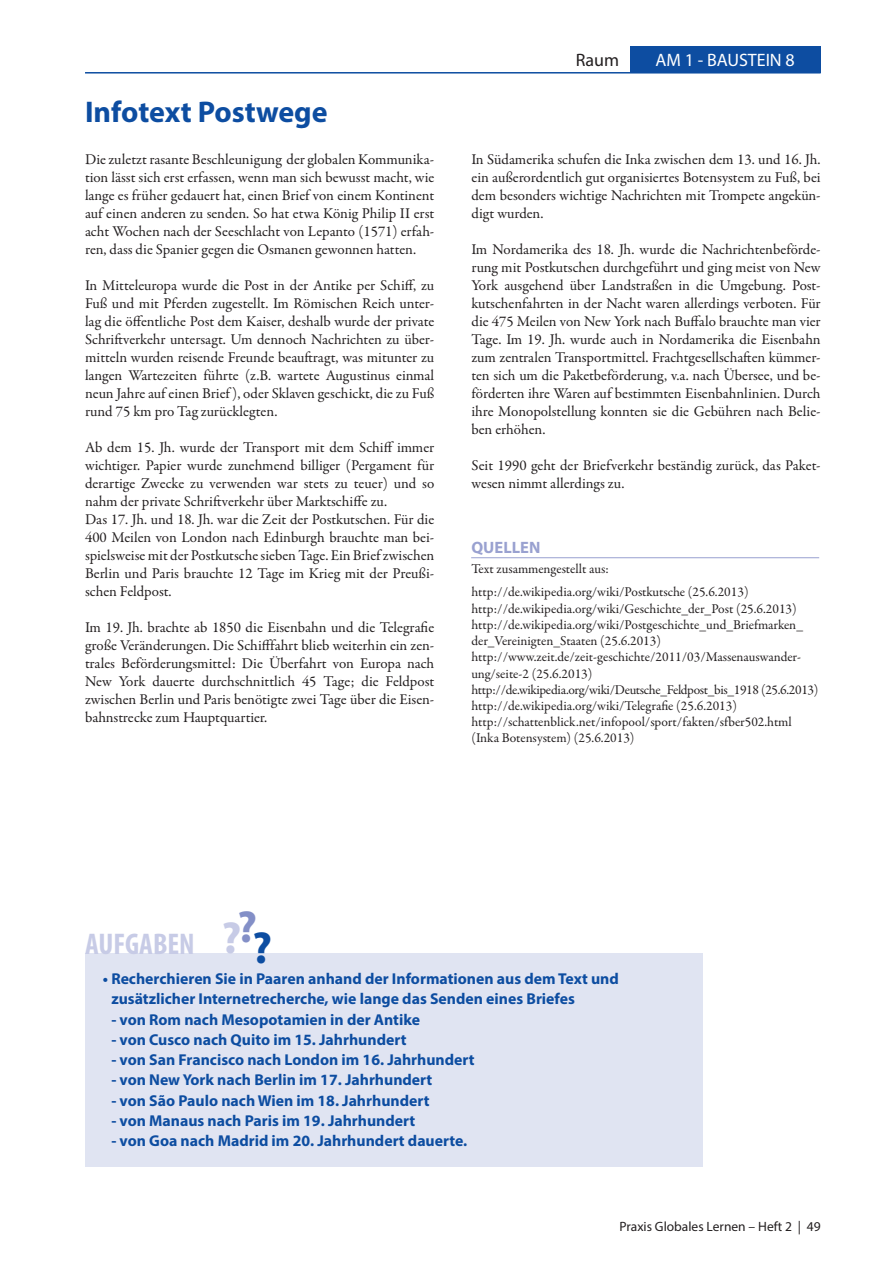
<style>
.page{position:relative;width:893px;height:1263px;background:#fff}
.page>*{position:absolute;margin:0;border:0;box-sizing:border-box;transform-origin:0 0}
.t1{font:700 45px "Myriad Pro";color:#c7cbe6}
.t2{font:700 45px "Myriad Pro";color:#0d4da1}
.t3{font:700 45px "Myriad Pro";color:#838fc7}
.t4{font:700 30px "Myriad Pro";color:#0d4da1}
.t5{font:700 condensed 30px "Myriad Pro";color:#c7cbe6}
.t6{font:18px "Myriad Pro";color:#fff}
.t7{font:18px "Myriad Pro";color:#231f20}
.t8{font:700 16.5px "Myriad Pro";color:#99a1d0}
.Text_Aufgabe{font:700 15.75px/20.2px "Myriad Pro";color:#0d4da1}
.t9{font:15px/18px "Garamond Premr Pro";letter-spacing:-.005em;color:#231f20;text-align:justify}
.t10{font:13.5px/16.2px "Garamond Premr Pro";letter-spacing:-.005em;color:#231f20}
.t11{font:13.5px "Garamond Premr Pro";letter-spacing:-.025em;color:#231f20}
.t12{font:13.5px "Myriad Pro";color:#231f20}
</style>
<div class="page">
<hr style="left:471px;top:557px;width:348px;height:1px;background:#99a1d0">
<div style="left:630px;top:47px;width:191px;height:26px;background:#0d4da1"></div>
<hr style="left:85px;top:72px;width:736px;height:2px;background:#0d4da1">
<div style="left:85px;top:953px;width:618px;height:214px;background:#e0e4f2"></div>
<p class="t4" style="left:85px;top:92px;width:244px">Infotext Postwege</p>
<p class="t9" style="left:85px;top:151px;width:351px">Die zuletzt rasante Beschleunigung der globalen Kommunika&shy;tion lässt sich erst erfassen, wenn man sich bewusst macht, wie lange es früher gedauert hat, einen Brief von einem Kontinent auf einen anderen zu senden. So hat etwa König Philip II erst acht Wochen nach der Seeschlacht von Lepanto (1571) erfah&shy;ren, dass die Spanier gegen die Osmanen gewonnen hatten.</p>
<p class="t9" style="left:85px;top:277px;width:351px">In Mitteleuropa wurde die Post in der Antike per Schiff, zu Fuß und mit Pferden zugestellt. Im Römischen Reich unter&shy;lag die öffentliche Post dem Kaiser, deshalb wurde der private Schriftverkehr untersagt. Um dennoch Nachrichten zu über&shy;mitteln wurden reisende Freunde beauftragt, was mitunter zu langen Wartezeiten führte (z.B. wartete Augustinus einmal neun Jahre auf einen Brief ), oder Sklaven geschickt, die zu Fuß rund 75 km pro Tag zurücklegten.</p>
<p class="t9" style="left:85px;top:439px;width:351px">Ab dem 15. Jh. wurde der Transport mit dem Schiff immer wichtiger. Papier wurde zunehmend billiger (Pergament für derartige Zwecke zu verwenden war stets zu teuer) und so nahm der private Schriftverkehr über Marktschiffe zu.</p>
<p class="t9" style="left:85px;top:511px;width:351px">Das 17. Jh. und 18. Jh. war die Zeit der Postkutschen. Für die 400 Meilen von London nach Edinburgh brauchte man bei&shy;spielsweise mit der Postkutsche sieben Tage. Ein Brief zwischen Berlin und Paris brauchte 12 Tage im Krieg mit der Preußi&shy;schen Feldpost.</p>
<p class="t9" style="left:85px;top:619px;width:351px">Im 19. Jh. brachte ab 1850 die Eisenbahn und die Telegrafie große Veränderungen. Die Schifffahrt blieb weiterhin ein zen&shy;trales Beförderungsmittel: Die Überfahrt von Europa nach New York dauerte durchschnittlich 45 Tage; die Feldpost zwischen Berlin und Paris benötigte zwei Tage über die Eisen&shy;bahnstrecke zum Hauptquartier.</p>
<p class="t7" style="left:576px;top:49px;width:45px">Raum</p>
<p class="t6" style="left:655px;top:49px;width:141px">AM 1 - BAUSTEIN 8</p>
<p class="t9" style="left:471px;top:151px;width:351px">In Südamerika schufen die Inka zwischen dem 13. und 16. Jh. ein außerordentlich gut organisiertes Botensystem zu Fuß, bei dem besonders wichtige Nachrichten mit Trompete angekün&shy;digt wurden.</p>
<p class="t9" style="left:471px;top:241px;width:351px">Im Nordamerika des 18. Jh. wurde die Nachrichtenbeförde&shy;rung mit Postkutschen durchgeführt und ging meist von New York ausgehend über Landstraßen in die Umgebung. Post&shy;kutschenfahrten in der Nacht waren allerdings verboten. Für die 475 Meilen von New York nach Buffalo brauchte man vier Tage. Im 19. Jh. wurde auch in Nordamerika die Eisenbahn zum zentralen Transportmittel. Frachtgesellschaften kümmer&shy;ten sich um die Paketbeförderung, v.a. nach Übersee, und be&shy;förderten ihre Waren auf bestimmten Eisenbahnlinien. Durch ihre Monopolstellung konnten sie die Gebühren nach Belie&shy;ben erhöhen.</p>
<p class="t9" style="left:471px;top:457px;width:351px">Seit 1990 geht der Briefverkehr beständig zurück, das Paket&shy;wesen nimmt allerdings zu.</p>
<p class="t8" style="left:471px;top:536px;width:70px">QUELLEN</p>
<p class="t10" style="left:471px;top:561px;width:139px">Text zusammengestellt aus:</p>
<p class="t10" style="left:471px;top:584px;width:279px">http://de.wikipedia.org/wiki/Postkutsche (25.6.2013)</p>
<p class="t10" style="left:471px;top:601px;width:327px">http://de.wikipedia.org/wiki/Geschichte_der_Post (25.6.2013)</p>
<p class="t10" style="left:471px;top:617px;width:333px">http://de.wikipedia.org/wiki/Postgeschichte_und_Briefmarken_ der_Vereinigten_Staaten (25.6.2013)</p>
<p class="t10" style="left:471px;top:649px;width:331px">http://www.zeit.de/zeit-geschichte/2011/03/Massenauswander&shy;ung/seite-2 (25.6.2013)</p>
<p class="t11" style="left:471px;top:681px;width:348px">http://de.wikipedia.org/wiki/Deutsche_Feldpost_bis_1918 (25.6.2013)</p>
<p class="t10" style="left:471px;top:698px;width:267px">http://de.wikipedia.org/wiki/Telegrafie (25.6.2013)</p>
<p class="t10" style="left:471px;top:714px;width:322px">http://schattenblick.net/infopool/sport/fakten/sfber502.html (Inka Botensystem) (25.6.2013)</p>
<p class="t5" style="left:85px;top:925px;width:111px">AUFGABEN</p>
<p class="t3" style="left:237px;top:897px;width:22px">?</p>
<p class="t1" style="left:221px;top:909px;width:22px">?</p>
<p class="t2" style="left:252px;top:918px;width:22px">?</p>
<p class="Text_Aufgabe" style="left:111px;top:968px;width:509px;text-indent:-9px">• Recherchieren Sie in Paaren anhand der Informationen aus dem Text und zusätzlicher Internetrecherche, wie lange das Senden eines Briefes</p>
<p class="Text_Aufgabe" style="left:111px;top:1009px;width:310px">- von Rom nach Mesopotamien in der Antike</p>
<p class="Text_Aufgabe" style="left:111px;top:1029px;width:297px">- von Cusco nach Quito im 15. Jahrhundert</p>
<p class="Text_Aufgabe" style="left:111px;top:1049px;width:365px">- von San Francisco nach London im 16. Jahrhundert</p>
<p class="Text_Aufgabe" style="left:111px;top:1069px;width:323px">- von New York nach Berlin im 17. Jahrhundert</p>
<p class="Text_Aufgabe" style="left:111px;top:1090px;width:320px">- von São Paulo nach Wien im 18. Jahrhundert</p>
<p class="Text_Aufgabe" style="left:111px;top:1110px;width:305px">- von Manaus nach Paris im 19. Jahrhundert</p>
<p class="Text_Aufgabe" style="left:111px;top:1130px;width:357px">- von Goa nach Madrid im 20. Jahrhundert dauerte.</p>
<p class="t12" style="left:619px;top:1218px;width:203px">Praxis Globales Lernen – Heft 2 | 49</p>
</div>
